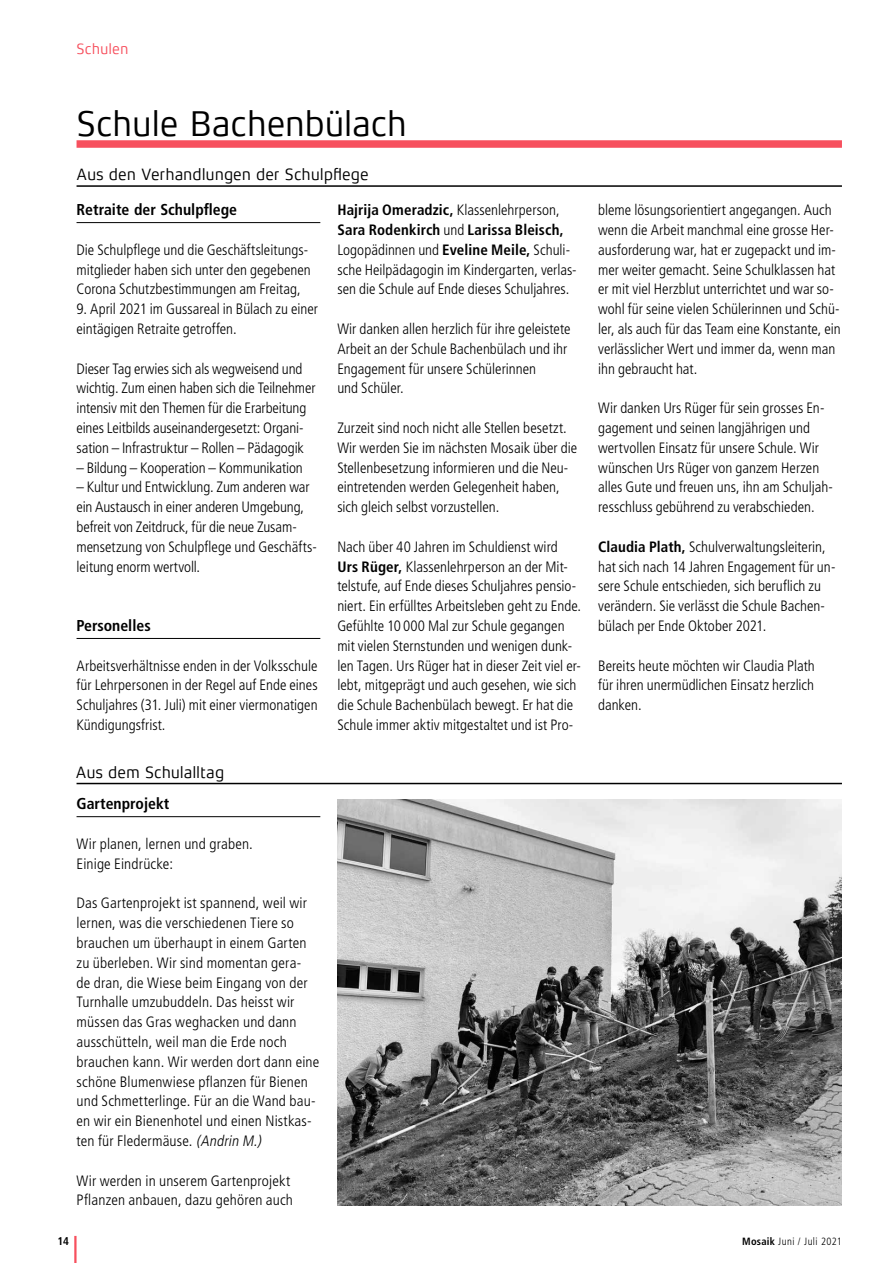
<style>
.page{position:relative;width:893px;height:1263px;background:#fff}
.page>*{position:absolute;margin:0;border:0;box-sizing:border-box;transform-origin:0 0}
.t1{font:36px "Xenois Sans Pro";letter-spacing:-.015em;color:#000}
.t2{font:16.5px "Xenois Sans Pro";letter-spacing:-.01em;color:#000}
.t3{font:700 condensed 15.75px "Frutiger LT Std";color:#000}
.t4{font:300 condensed 15px/19.8px "Frutiger LT Std";color:#000}
.t5{font:15px "Xenois Sans Pro";letter-spacing:-.005em;color:#f7505e}
.t6{font:700 condensed 11.25px "Frutiger LT Std";color:#000}
.t7{font:300 condensed 10.5px "Frutiger LT Std";letter-spacing:.04em;color:#000}
.s1{font-style:italic}
.s2{font-weight:700}
</style>
<div class="page">
<hr style="left:74px;top:1236px;width:3px;height:27px;background:#f7505e">
<hr style="left:77px;top:222px;width:243px;height:1px;background:#000">
<hr style="left:77px;top:638px;width:243px;height:1px;background:#000">
<div style="left:77px;top:140px;width:765px;height:8px;background:#f7505e"></div>
<hr style="left:77px;top:185px;width:765px;height:2px;background:#000">
<hr style="left:77px;top:783px;width:765px;height:1px;background:#000">
<hr style="left:77px;top:816px;width:243px;height:1px;background:#000">
<img style="left:337px;top:800px;width:505px;height:405px">
<p class="t5" style="left:77px;top:40px;width:54px">Schulen</p>
<h1 class="t1" style="left:77px;top:103px;width:332px">Schule Bachenbülach</h1>
<p class="t2" style="left:77px;top:165px;width:294px">Aus den Verhandlungen der Schulpflege</p>
<p class="t3" style="left:77px;top:200px;width:162px">Retraite der Schulpflege</p>
<p class="t4" style="left:77px;top:240px;width:236px">Die Schulpflege und die Geschäftsleitungs&shy;mitglieder haben sich unter den gegebenen<br>Corona Schutzbestimmungen am Freitag,</p>
<p class="t4" style="left:77px;top:299px;width:243px">9. April 2021 im Gussareal in Bülach zu einer eintägigen Retraite getroffen.</p>
<p class="t4" style="left:77px;top:359px;width:240px">Dieser Tag erwies sich als wegweisend und wichtig. Zum einen haben sich die Teilnehmer intensiv mit den Themen für die Erarbeitung eines Leitbilds auseinandergesetzt: Organi&shy;sation – Infrastruktur – Rollen – Pädagogik</p>
<p class="t4" style="left:77px;top:458px;width:228px">– Bildung – Kooperation – Kommunikation</p>
<p class="t4" style="left:77px;top:478px;width:240px">– Kultur und Entwicklung. Zum anderen war ein Austausch in einer anderen Umgebung, befreit von Zeitdruck, für die neue Zusam&shy;mensetzung von Schulpflege und Geschäfts&shy;leitung enorm wertvoll.</p>
<p class="t3" style="left:77px;top:616px;width:76px">Personelles</p>
<p class="t4" style="left:77px;top:656px;width:243px;text-align:justify">Arbeitsverhältnisse enden in der Volksschule für Lehrpersonen in der Regel auf Ende eines Schuljahres (31. Juli) mit einer viermonatigen Kündigungsfrist.</p>
<p class="t2" style="left:76px;top:762px;width:150px">Aus dem Schulalltag</p>
<p class="t3" style="left:77px;top:794px;width:94px">Gartenprojekt</p>
<p class="t4" style="left:77px;top:834px;width:178px">Wir planen, lernen und graben.<br>Einige Eindrücke:</p>
<p class="t4" style="left:77px;top:893px;width:244px">Das Gartenprojekt ist spannend, weil wir lernen, was die verschiedenen Tiere so brauchen um überhaupt in einem Garten zu überleben. Wir sind momentan gera-<br>de dran, die Wiese beim Eingang von der Turnhalle umzubuddeln. Das heisst wir müssen das Gras weghacken und dann ausschütteln, weil man die Erde noch brauchen kann. Wir werden dort dann eine schöne Blumenwiese pflanzen für Bienen und Schmetterlinge. Für an die Wand bau&shy;en wir ein Bienenhotel und einen Nistkas&shy;ten für Fledermäuse. <span class="s1">(Andrin M.)</span></p>
<p class="t4" style="left:77px;top:1171px;width:218px">Wir werden in unserem Gartenprojekt<br>Pflanzen anbauen, dazu gehören auch</p>
<p class="t4" style="left:337px;top:200px;width:241px"><span class="s2">Hajrija Omeradzic,</span> Klassenlehrperson, <span class="s2">Sara Rodenkirch</span> und <span class="s2">Larissa Bleisch, </span>Logopädinnen und <span class="s2">Eveline Meile,</span> Schuli&shy;sche Heilpädagogin im Kindergarten, verlas&shy;sen die Schule auf Ende dieses Schuljahres.</p>
<p class="t4" style="left:337px;top:319px;width:235px">Wir danken allen herzlich für ihre geleistete Arbeit an der Schule Bachenbülach und ihr Engagement für unsere Schülerinnen<br>und Schüler.</p>
<p class="t4" style="left:337px;top:418px;width:241px">Zurzeit sind noch nicht alle Stellen besetzt.<br>Wir werden Sie im nächsten Mosaik über die Stellenbesetzung informieren und die Neu&shy;eintretenden werden Gelegenheit haben, sich gleich selbst vorzustellen.</p>
<p class="t4" style="left:337px;top:537px;width:245px">Nach über 40 Jahren im Schuldienst wird <span class="s2">Urs Rüger,</span> Klassenlehrperson an der Mit&shy;telstufe, auf Ende dieses Schuljahres pensio&shy;niert. Ein erfülltes Arbeitsleben geht zu Ende.<br>Gefühlte 10 000 Mal zur Schule gegangen mit vielen Sternstunden und wenigen dunk&shy;len Tagen. Urs Rüger hat in dieser Zeit viel er&shy;lebt, mitgeprägt und auch gesehen, wie sich die Schule Bachenbülach bewegt. Er hat die Schule immer aktiv mitgestaltet und ist Pro-</p>
<p class="t4" style="left:598px;top:200px;width:244px">bleme lösungsorientiert angegangen. Auch wenn die Arbeit manchmal eine grosse Her&shy;ausforderung war, hat er zugepackt und im&shy;mer weiter gemacht. Seine Schulklassen hat er mit viel Herzblut unterrichtet und war so&shy;wohl für seine vielen Schülerinnen und Schü&shy;ler, als auch für das Team eine Konstante, ein verlässlicher Wert und immer da, wenn man ihn gebraucht hat.</p>
<p class="t4" style="left:598px;top:398px;width:236px">Wir danken Urs Rüger für sein grosses En&shy;gagement und seinen langjährigen und wertvollen Einsatz für unsere Schule. Wir wünschen Urs Rüger von ganzem Herzen alles Gute und freuen uns, ihn am Schuljah&shy;resschluss gebührend zu verabschieden.</p>
<p class="t4" style="left:598px;top:537px;width:239px"><span class="s2">Claudia Plath,</span> Schulverwaltungsleiterin, hat sich nach 14 Jahren Engagement für un&shy;sere Schule entschieden, sich beruflich zu verändern. Sie verlässt die Schule Bachen&shy;bülach per Ende Oktober 2021.</p>
<p class="t4" style="left:598px;top:656px;width:218px;text-align:justify">Bereits heute möchten wir Claudia Plath für ihren unermüdlichen Einsatz herzlich danken.</p>
<p class="t6" style="left:58px;top:1234px;width:13px">14</p>
<p class="t7" style="left:742px;top:1235px;width:101px"><span class="s2">Mosaik</span> Juni / Juli 2021</p>
</div>
